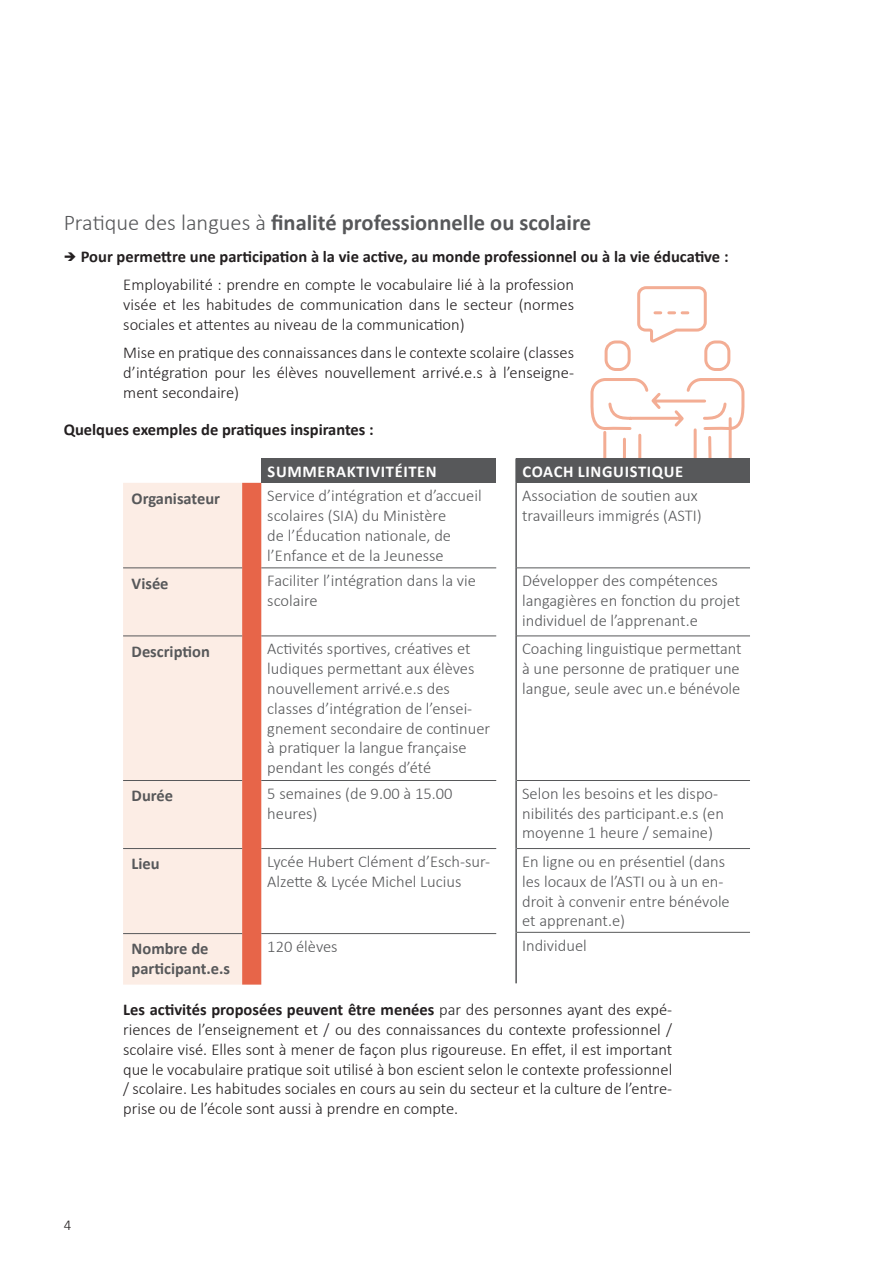
<style>
.page{position:relative;width:893px;height:1263px;background:#fff}
.page>*{position:absolute;margin:0;border:0;box-sizing:border-box;transform-origin:0 0}
.ZT_gpl{font:700 22.5px "Calibri";color:#57585a}
.txt_gpl{font:300 16.5px/19.8px "Calibri";color:#57585a}
.txt_gpl-2{font:300 16.5px/19.8px "Calibri";color:#231f20;text-align:justify}
.txt_gpl-3{font:700 16.5px "Calibri";color:#231f20}
.txt_gpl-4{font:700 16.5px/19.8px "Calibri";color:#57585a}
.txt_gpl-5{font:700 16.5px "Calibri";letter-spacing:.04em;color:#fff}
.t1{font:300 15px "Calibri";color:#231f20}
.s1{font-weight:300}
.s2{font-weight:700}
</style>
<div class="page">
<svg style="left:590px;top:286px;width:155px;height:172px"></svg>
<div style="left:261px;top:458px;width:235px;height:25px;background:#57585a"></div>
<div style="left:123px;top:483px;width:119px;height:501px;background:#fcede5"></div>
<div style="left:242px;top:483px;width:19px;height:501px;background:#e76549"></div>
<hr style="left:123px;top:567px;width:119px;height:1px;background:#57585a">
<hr style="left:261px;top:567px;width:235px;height:1px;background:#57585a">
<hr style="left:123px;top:635px;width:119px;height:1px;background:#57585a">
<hr style="left:261px;top:635px;width:235px;height:1px;background:#57585a">
<hr style="left:123px;top:780px;width:119px;height:1px;background:#57585a">
<hr style="left:261px;top:780px;width:235px;height:1px;background:#57585a">
<hr style="left:123px;top:848px;width:119px;height:1px;background:#57585a">
<hr style="left:261px;top:848px;width:235px;height:1px;background:#57585a">
<hr style="left:123px;top:933px;width:119px;height:1px;background:#57585a">
<hr style="left:261px;top:933px;width:235px;height:1px;background:#57585a">
<div style="left:516px;top:458px;width:234px;height:25px;background:#57585a"></div>
<hr style="left:517px;top:567px;width:233px;height:1px;background:#57585a">
<hr style="left:517px;top:635px;width:233px;height:1px;background:#57585a">
<hr style="left:517px;top:780px;width:233px;height:1px;background:#57585a">
<hr style="left:517px;top:848px;width:233px;height:1px;background:#57585a">
<hr style="left:517px;top:932px;width:233px;height:1px;background:#57585a">
<hr style="left:515px;top:458px;width:2px;height:25px;background:#57585a">
<hr style="left:515px;top:483px;width:2px;height:85px;background:#57585a">
<hr style="left:515px;top:568px;width:2px;height:68px;background:#57585a">
<hr style="left:515px;top:636px;width:2px;height:144px;background:#57585a">
<hr style="left:515px;top:780px;width:2px;height:68px;background:#57585a">
<hr style="left:515px;top:848px;width:2px;height:84px;background:#57585a">
<hr style="left:515px;top:932px;width:2px;height:51px;background:#57585a">
<p class="ZT_gpl" style="left:64px;top:206px;width:529px"><span class="s1">Pratique des langues à</span> finalité professionnelle ou scolaire</p>
<p class="txt_gpl-3" style="left:64px;top:245px;width:666px">➔ Pour permettre une participation à la vie active, au monde professionnel ou à la vie éducative :</p>
<p class="txt_gpl-2" style="left:123px;top:275px;width:452px">Employabilité : prendre en compte le vocabulaire lié à la profession visée et les habitudes de communication dans le secteur (normes sociales et attentes au niveau de la communication)</p>
<p class="txt_gpl-2" style="left:123px;top:343px;width:452px">Mise en pratique des connaissances dans le contexte scolaire (classes d’intégration pour les élèves nouvellement arrivé.e.s à l’enseigne&shy;ment secondaire)</p>
<p class="txt_gpl-3" style="left:64px;top:418px;width:312px">Quelques exemples de pratiques inspirantes :</p>
<p class="txt_gpl-5" style="left:268px;top:460px;width:171px">SUMMERAKTIVITÉITEN</p>
<p class="txt_gpl-4" style="left:132px;top:488px;width:90px">Organisateur</p>
<p class="txt_gpl" style="left:267px;top:486px;width:216px">Service d’intégration et d’accueil scolaires (SIA) du Ministère<br>de l’Éducation nationale, de l’Enfance et de la Jeunesse</p>
<p class="txt_gpl-4" style="left:132px;top:573px;width:38px">Visée</p>
<p class="txt_gpl" style="left:267px;top:571px;width:210px">Faciliter l’intégration dans la vie scolaire</p>
<p class="txt_gpl-4" style="left:132px;top:641px;width:80px">Description</p>
<p class="txt_gpl" style="left:267px;top:639px;width:224px">Activités sportives, créatives et ludiques permettant aux élèves nouvellement arrivé.e.s des classes d’intégration de l’ensei&shy;gnement secondaire de continuer à pratiquer la langue française pendant les congés d’été</p>
<p class="txt_gpl-4" style="left:132px;top:786px;width:43px">Durée</p>
<p class="txt_gpl" style="left:267px;top:783px;width:187px">5 semaines (de 9.00 à 15.00 heures)</p>
<p class="txt_gpl-4" style="left:132px;top:854px;width:30px">Lieu</p>
<p class="txt_gpl" style="left:267px;top:851px;width:224px">Lycée Hubert Clément d’Esch-sur-<br>Alzette &amp; Lycée Michel Lucius</p>
<p class="txt_gpl-5" style="left:522px;top:460px;width:162px">COACH LINGUISTIQUE</p>
<p class="txt_gpl" style="left:522px;top:486px;width:181px">Association de soutien aux travailleurs immigrés (ASTI)</p>
<p class="txt_gpl" style="left:522px;top:571px;width:220px">Développer des compétences langagières en fonction du projet individuel de l’apprenant.e</p>
<p class="txt_gpl" style="left:522px;top:639px;width:221px;text-align:justify">Coaching linguistique permettant à une personne de pratiquer une langue, seule avec un.e bénévole</p>
<p class="txt_gpl" style="left:522px;top:783px;width:203px">Selon les besoins et les dispo&shy;nibilités des participant.e.s (en moyenne 1 heure / semaine)</p>
<p class="txt_gpl" style="left:522px;top:851px;width:209px">En ligne ou en présentiel (dans les locaux de l’ASTI ou à un en&shy;droit à convenir entre bénévole et apprenant.e)</p>
<p class="txt_gpl" style="left:522px;top:935px;width:66px">Individuel</p>
<p class="txt_gpl-4" style="left:132px;top:939px;width:100px">Nombre de participant.e.s</p>
<p class="txt_gpl" style="left:267px;top:936px;width:72px">120 élèves</p>
<p class="t1" style="left:64px;top:1215px;width:9px">4</p>
<p class="txt_gpl-2" style="left:123px;top:999px;width:551px"><span class="s2">Les activités proposées peuvent être menées</span> par des personnes ayant des expé&shy;riences de l’enseignement et / ou des connaissances du contexte professionnel / scolaire visé. Elles sont à mener de façon plus rigoureuse. En effet, il est important que le vocabulaire pratique soit utilisé à bon escient selon le contexte professionnel / scolaire. Les habitudes sociales en cours au sein du secteur et la culture de l’entre&shy;prise ou de l’école sont aussi à prendre en compte.</p>
</div>
